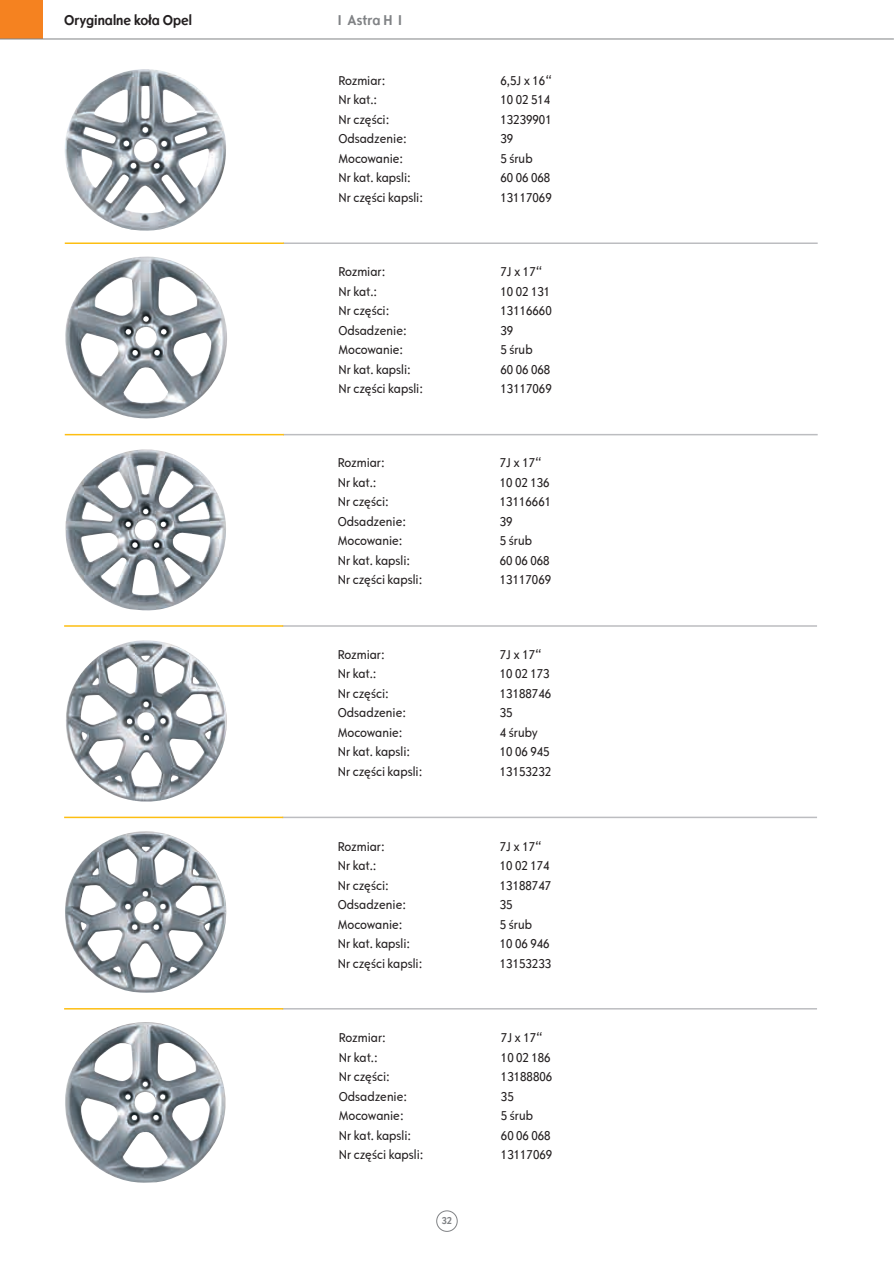
<style>
.page{position:relative;width:894px;height:1264px;background:#fff}
.page>*{position:absolute;margin:0;border:0;box-sizing:border-box;transform-origin:0 0}
.t1{font:700 15px "Opel Sans Condensed";color:#231f20}
.t2{font:700 15px "Opel Sans Condensed";color:#808285}
.t3{font:condensed 13.5px "Opel Sans";color:#231f20}
.t4{font:700 10.5px "Opel Sans Condensed";color:#808285}
</style>
<div class="page">
<div style="left:436px;top:1210px;width:21px;height:21px;border:1px solid #808285;border-radius:50%"></div>
<img style="left:65px;top:69px;width:161px;height:162px">
<img style="left:65px;top:256px;width:162px;height:163px">
<hr style="left:283px;top:242px;width:534px;height:2px;background:#bcbdc0">
<hr style="left:65px;top:242px;width:219px;height:2px;background:#fdbe12">
<img style="left:65px;top:449px;width:161px;height:162px">
<img style="left:66px;top:640px;width:161px;height:162px">
<hr style="left:282px;top:625px;width:535px;height:2px;background:#bcbdc0">
<hr style="left:64px;top:625px;width:219px;height:2px;background:#fdbe12">
<img style="left:65px;top:1022px;width:161px;height:161px">
<img style="left:65px;top:831px;width:162px;height:161px">
<hr style="left:282px;top:816px;width:535px;height:2px;background:#bcbdc0">
<hr style="left:64px;top:816px;width:219px;height:2px;background:#fdbe12">
<hr style="left:282px;top:1008px;width:535px;height:1px;background:#bcbdc0">
<hr style="left:64px;top:1008px;width:219px;height:1px;background:#fdbe12">
<hr style="left:283px;top:434px;width:534px;height:1px;background:#bcbdc0">
<hr style="left:65px;top:434px;width:219px;height:1px;background:#fdbe12">
<div style="left:0;top:0;width:43px;height:39px;background:#f58220"></div>
<hr style="left:0;top:39px;width:893px;height:1px;background:#808285">
<p class="t1" style="left:64px;top:11px;width:129px">Oryginalne koła Opel</p>
<p class="t2" style="left:338px;top:11px;width:66px">I Astra H I</p>
<p class="t3" style="left:338px;top:72px;width:49px">Rozmiar:</p>
<p class="t3" style="left:500px;top:72px;width:53px">6,5J x 16“</p>
<p class="t3" style="left:338px;top:92px;width:40px">Nr kat.:</p>
<p class="t3" style="left:500px;top:92px;width:51px">10 02 514</p>
<p class="t3" style="left:338px;top:111px;width:53px">Nr części:</p>
<p class="t3" style="left:500px;top:111px;width:53px">13239901</p>
<p class="t3" style="left:338px;top:131px;width:70px">Odsadzenie:</p>
<p class="t3" style="left:500px;top:131px;width:14px">39</p>
<p class="t3" style="left:338px;top:150px;width:66px">Mocowanie:</p>
<p class="t3" style="left:500px;top:150px;width:34px">5 śrub</p>
<p class="t3" style="left:338px;top:170px;width:74px">Nr kat. kapsli:</p>
<p class="t3" style="left:500px;top:170px;width:51px">60 06 068</p>
<p class="t3" style="left:338px;top:189px;width:86px">Nr części kapsli:</p>
<p class="t3" style="left:500px;top:189px;width:53px">13117069</p>
<p class="t3" style="left:338px;top:264px;width:49px">Rozmiar:</p>
<p class="t3" style="left:500px;top:264px;width:43px">7J x 17“</p>
<p class="t3" style="left:338px;top:283px;width:40px">Nr kat.:</p>
<p class="t3" style="left:500px;top:283px;width:51px">10 02 131</p>
<p class="t3" style="left:338px;top:303px;width:53px">Nr części:</p>
<p class="t3" style="left:500px;top:303px;width:53px">13116660</p>
<p class="t3" style="left:338px;top:322px;width:70px">Odsadzenie:</p>
<p class="t3" style="left:500px;top:322px;width:14px">39</p>
<p class="t3" style="left:338px;top:342px;width:66px">Mocowanie:</p>
<p class="t3" style="left:500px;top:342px;width:34px">5 śrub</p>
<p class="t3" style="left:338px;top:361px;width:74px">Nr kat. kapsli:</p>
<p class="t3" style="left:500px;top:361px;width:51px">60 06 068</p>
<p class="t3" style="left:338px;top:381px;width:86px">Nr części kapsli:</p>
<p class="t3" style="left:500px;top:381px;width:53px">13117069</p>
<p class="t3" style="left:338px;top:455px;width:49px">Rozmiar:</p>
<p class="t3" style="left:500px;top:455px;width:43px">7J x 17“</p>
<p class="t3" style="left:338px;top:474px;width:40px">Nr kat.:</p>
<p class="t3" style="left:500px;top:474px;width:51px">10 02 136</p>
<p class="t3" style="left:338px;top:494px;width:53px">Nr części:</p>
<p class="t3" style="left:500px;top:494px;width:53px">13116661</p>
<p class="t3" style="left:338px;top:513px;width:70px">Odsadzenie:</p>
<p class="t3" style="left:500px;top:513px;width:14px">39</p>
<p class="t3" style="left:338px;top:533px;width:66px">Mocowanie:</p>
<p class="t3" style="left:500px;top:533px;width:34px">5 śrub</p>
<p class="t3" style="left:338px;top:552px;width:74px">Nr kat. kapsli:</p>
<p class="t3" style="left:500px;top:552px;width:51px">60 06 068</p>
<p class="t3" style="left:338px;top:572px;width:86px">Nr części kapsli:</p>
<p class="t3" style="left:500px;top:572px;width:53px">13117069</p>
<p class="t3" style="left:338px;top:646px;width:49px">Rozmiar:</p>
<p class="t3" style="left:500px;top:646px;width:43px">7J x 17“</p>
<p class="t3" style="left:338px;top:665px;width:40px">Nr kat.:</p>
<p class="t3" style="left:500px;top:665px;width:51px">10 02 173</p>
<p class="t3" style="left:338px;top:685px;width:53px">Nr części:</p>
<p class="t3" style="left:500px;top:685px;width:53px">13188746</p>
<p class="t3" style="left:338px;top:704px;width:70px">Odsadzenie:</p>
<p class="t3" style="left:500px;top:704px;width:14px">35</p>
<p class="t3" style="left:338px;top:724px;width:66px">Mocowanie:</p>
<p class="t3" style="left:500px;top:724px;width:39px">4 śruby</p>
<p class="t3" style="left:338px;top:743px;width:74px">Nr kat. kapsli:</p>
<p class="t3" style="left:500px;top:743px;width:51px">10 06 945</p>
<p class="t3" style="left:338px;top:763px;width:86px">Nr części kapsli:</p>
<p class="t3" style="left:500px;top:763px;width:53px">13153232</p>
<p class="t3" style="left:338px;top:838px;width:49px">Rozmiar:</p>
<p class="t3" style="left:500px;top:838px;width:43px">7J x 17“</p>
<p class="t3" style="left:338px;top:858px;width:40px">Nr kat.:</p>
<p class="t3" style="left:500px;top:858px;width:51px">10 02 174</p>
<p class="t3" style="left:338px;top:877px;width:53px">Nr części:</p>
<p class="t3" style="left:500px;top:877px;width:53px">13188747</p>
<p class="t3" style="left:338px;top:897px;width:70px">Odsadzenie:</p>
<p class="t3" style="left:500px;top:897px;width:14px">35</p>
<p class="t3" style="left:338px;top:916px;width:66px">Mocowanie:</p>
<p class="t3" style="left:500px;top:916px;width:34px">5 śrub</p>
<p class="t3" style="left:338px;top:936px;width:74px">Nr kat. kapsli:</p>
<p class="t3" style="left:500px;top:936px;width:51px">10 06 946</p>
<p class="t3" style="left:338px;top:955px;width:86px">Nr części kapsli:</p>
<p class="t3" style="left:500px;top:955px;width:53px">13153233</p>
<p class="t3" style="left:339px;top:1030px;width:49px">Rozmiar:</p>
<p class="t3" style="left:501px;top:1030px;width:43px">7J x 17“</p>
<p class="t3" style="left:339px;top:1049px;width:40px">Nr kat.:</p>
<p class="t3" style="left:501px;top:1049px;width:51px">10 02 186</p>
<p class="t3" style="left:339px;top:1069px;width:53px">Nr części:</p>
<p class="t3" style="left:501px;top:1069px;width:53px">13188806</p>
<p class="t3" style="left:339px;top:1088px;width:70px">Odsadzenie:</p>
<p class="t3" style="left:501px;top:1088px;width:14px">35</p>
<p class="t3" style="left:339px;top:1108px;width:66px">Mocowanie:</p>
<p class="t3" style="left:501px;top:1108px;width:34px">5 śrub</p>
<p class="t3" style="left:339px;top:1127px;width:74px">Nr kat. kapsli:</p>
<p class="t3" style="left:501px;top:1127px;width:51px">60 06 068</p>
<p class="t3" style="left:339px;top:1147px;width:86px">Nr części kapsli:</p>
<p class="t3" style="left:501px;top:1147px;width:53px">13117069</p>
<p class="t4" style="left:442px;top:1214px;width:12px">32</p>
</div>
